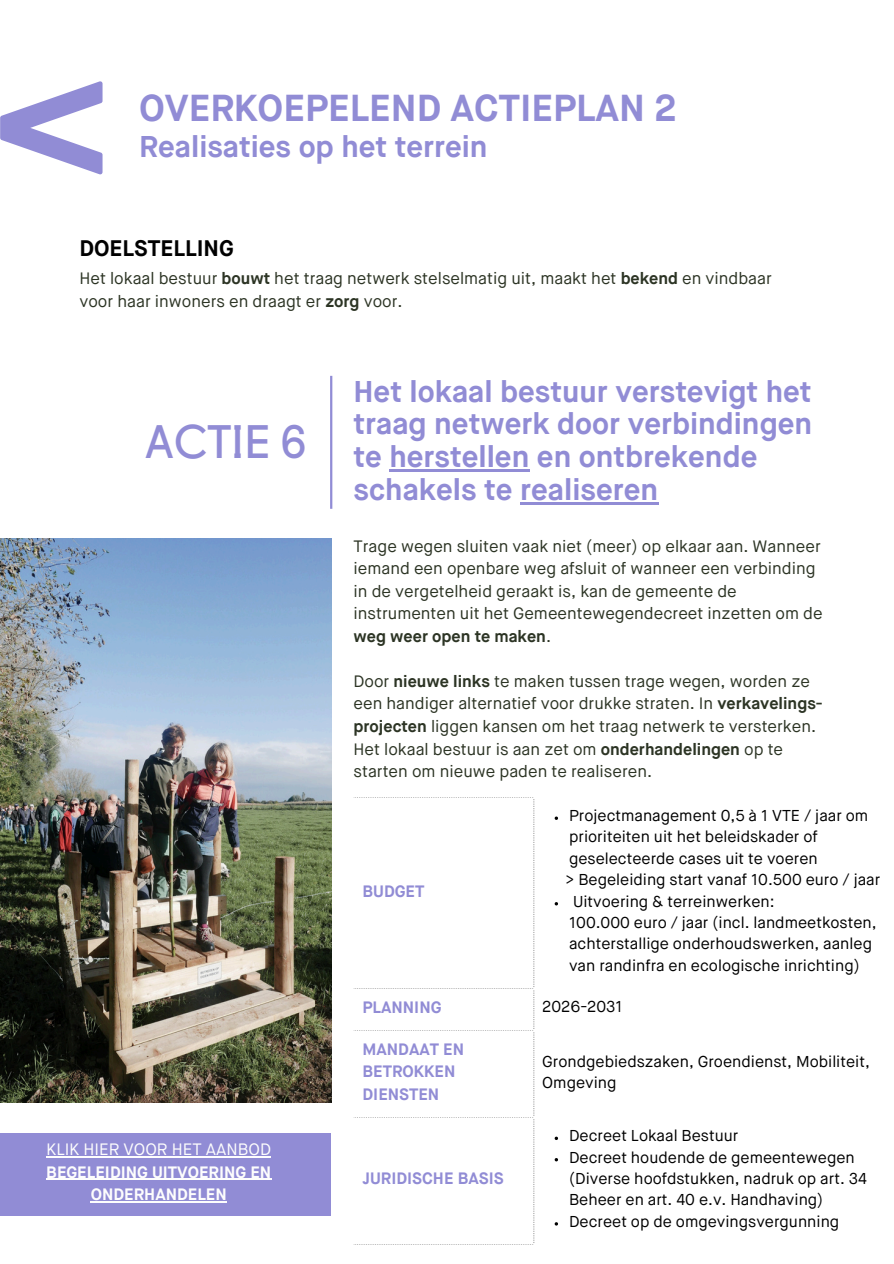
<style>
.page{position:relative;width:894px;height:1264px;background:#fff}
.page>*{position:absolute;margin:0;border:0;box-sizing:border-box;transform-origin:0 0}
.t1{font:45px "Fugue";color:#918cd5}
.t2{font:700 37.5px "Maison Neue";color:#918cd5}
.t3{font:700 30px/32.7px "Maison Neue";color:#918cd5}
.t4{font:700 22.5px "Maison Neue";color:#000}
.t5{font:16.5px/22.5px "Maison Neue";color:#2c3424}
.t6{font:700 16.5px/22.5px "Maison Neue";color:#fdfdfd;text-align:center}
.t7{font:700 16.5px/22.5px "Maison Neue";color:#918cd5}
.t8{font:15.75px/21.3px "Maison Neue";color:#000}
.s1{font-weight:700}
.s2{font-weight:400}
</style>
<div class="page">
<img style="left:0;top:539px;width:331px;height:563px">
<hr style="left:330px;top:376px;width:2px;height:133px;background:#918cd5">
<svg style="left:554px;top:816px;width:4px;height:4px"></svg>
<svg style="left:533px;top:799px;width:1px;height:442px"></svg>
<svg style="left:353px;top:797px;width:179px;height:448px"></svg>
<hr style="left:533px;top:987px;width:360px;height:2px;background:#fff">
<hr style="left:533px;top:1029px;width:360px;height:2px;background:#fff">
<hr style="left:533px;top:1116px;width:360px;height:2px;background:#fff">
<hr style="left:389px;top:469px;width:140px;height:2px;background:#918cd5">
<hr style="left:520px;top:502px;width:138px;height:2px;background:#918cd5">
<div style="left:0;top:1133px;width:331px;height:82px;background:#918cd5"></div>
<hr style="left:47px;top:1156px;width:224px;height:1px;background:#fdfdfd">
<hr style="left:46px;top:1178px;width:225px;height:1px;background:#fdfdfd">
<hr style="left:91px;top:1201px;width:136px;height:1px;background:#fdfdfd">
<svg style="left:0;top:81px;width:102px;height:93px"></svg>
<p class="t2" style="left:139px;top:92px;width:539px">OVERKOEPELEND ACTIEPLAN 2</p>
<p class="t3" style="left:139px;top:132px;width:350px">Realisaties op het terrein</p>
<p class="t4" style="left:79px;top:238px;width:156px">DOELSTELLING</p>
<p class="t5" style="left:79px;top:268px;width:693px">Het lokaal bestuur <span class="s1">bouwt</span> het traag netwerk stelselmatig uit, maakt het <span class="s1">bekend</span> en vindbaar voor haar inwoners en draagt er <span class="s1">zorg</span> voor.</p>
<p class="t1" style="left:145px;top:416px;width:162px">ACTIE 6</p>
<p class="t6" style="left:46px;top:1139px;width:226px"><span class="s2">KLIK HIER VOOR HET AANBOD<br></span>BEGELEIDING UITVOERING EN<br>ONDERHANDELEN</p>
<p class="t3" style="left:353px;top:377px;width:460px">Het lokaal bestuur verstevigt het traag netwerk door verbindingen te herstellen en ontbrekende schakels te realiseren</p>
<p class="t5" style="left:353px;top:536px;width:470px">Trage wegen sluiten vaak niet (meer) op elkaar aan. Wanneer iemand een openbare weg afsluit of wanneer een verbinding in de vergetelheid geraakt is, kan de gemeente de instrumenten uit het Gemeentewegendecreet inzetten om de <span class="s1">weg weer open te maken</span>.</p>
<p class="t5" style="left:353px;top:671px;width:470px">Door <span class="s1">nieuwe links</span> te maken tussen trage wegen, worden ze een handiger alternatief voor drukke straten. In <span class="s1">verkavelings&shy;projecten</span> liggen kansen om het traag netwerk te versterken.<br>Het lokaal bestuur is aan zet om <span class="s1">onderhandelingen</span> op te starten om nieuwe paden te realiseren.</p>
<h2 class="t7" style="left:362px;top:881px;width:63px">BUDGET</h2>
<h4 class="t8" style="left:569px;top:806px;width:301px">Projectmanagement 0,5 à 1 VTE / jaar om prioriteiten uit het beleidskader of geselecteerde cases uit te voeren</h4>
<p class="t8" style="left:565px;top:870px;width:316px">&gt; Begeleiding start vanaf 10.500 euro / jaar</p>
<p class="t8" style="left:569px;top:891px;width:309px">Uitvoering &amp; terreinwerken:<br>100.000 euro / jaar (incl. landmeetkosten, achterstallige onderhoudswerken, aanleg van randinfra en ecologische inrichting)</p>
<h1 class="t7" style="left:362px;top:997px;width:80px">PLANNING</h1>
<p class="t8" style="left:542px;top:997px;width:82px">2026-2031</p>
<h5 class="t7" style="left:362px;top:1039px;width:103px">MANDAAT EN<br>BETROKKEN<br>DIENSTEN</h5>
<h3 class="t8" style="left:542px;top:1051px;width:329px">Grondgebiedszaken, Groendienst, Mobiliteit,<br>Omgeving</h3>
<p class="t7" style="left:362px;top:1168px;width:142px">JURIDISCHE BASIS</p>
<p class="t8" style="left:569px;top:1126px;width:171px">Decreet Lokaal Bestuur</p>
<p class="t8" style="left:569px;top:1147px;width:299px">Decreet houdende de gemeentewegen (Diverse hoofdstukken, nadruk op art. 34<br>Beheer en art. 40 e.v. Handhaving)</p>
<p class="t8" style="left:569px;top:1211px;width:272px">Decreet op de omgevingsvergunning</p>
</div>
